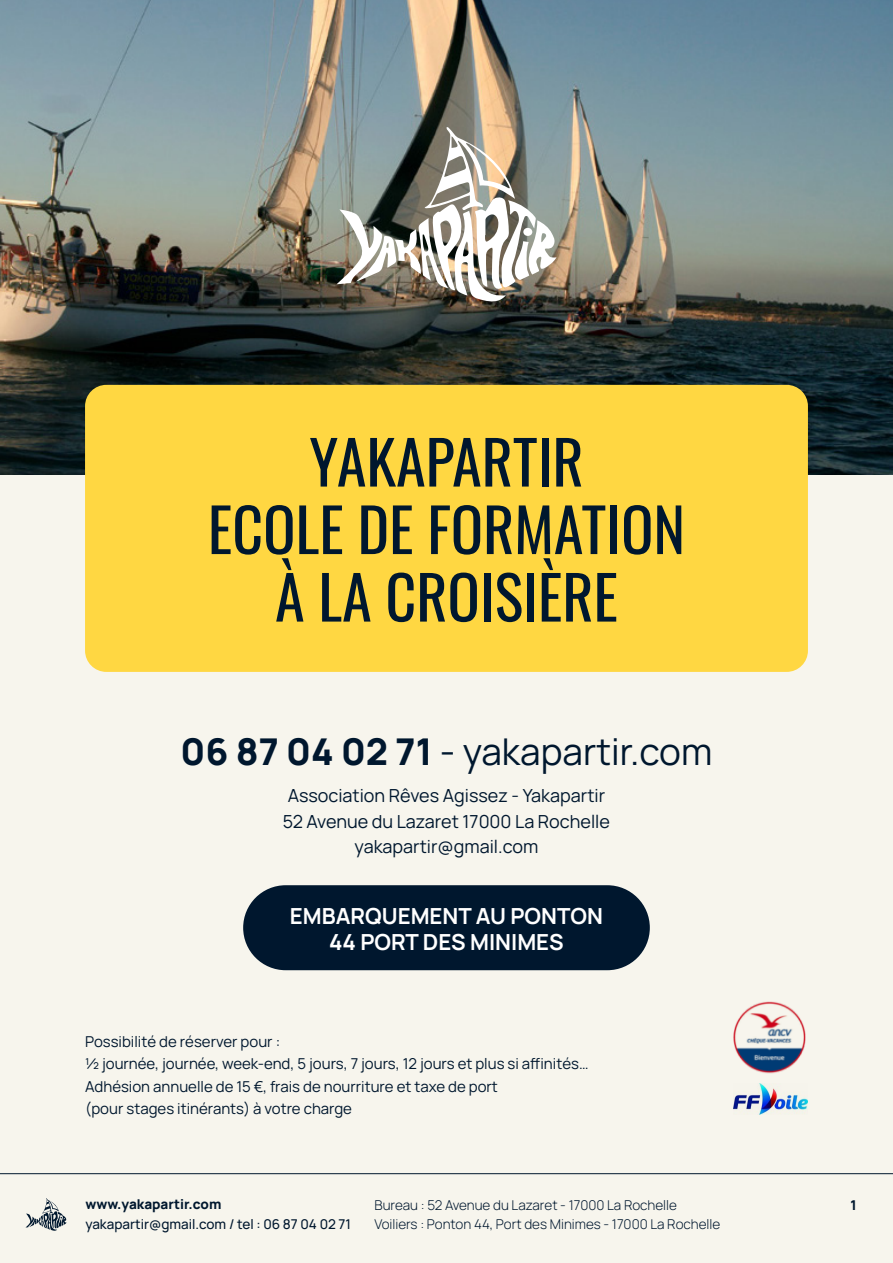
<style>
.page{position:relative;width:893px;height:1263px;background:#f7f5ed}
.page>*{position:absolute;margin:0;border:0;box-sizing:border-box;transform-origin:0 0}
.t1{font:60px "Oswald";color:#00172e}
.t2{font:36.9px "Manrope";color:#00172e}
.t3{font:700 22.2px "Manrope";color:#fff}
.t4{font:18px "Manrope";color:#00172e}
.t5{font:15px "Manrope";color:#00172e}
.t6{font:300 13.5px/19.5px "Manrope";color:#00172e}
.t7{font:500 13.5px "Manrope";color:#00172e}
.t8{font:800 13.5px "Manrope";color:#00172e}
.s1{font-weight:800}
</style>
<div class="page">
<svg style="left:0;top:1173px;width:893px;height:55px"></svg>
<svg style="left:26px;top:1198px;width:41px;height:33px"></svg>
<div style="left:243px;top:885px;width:407px;height:85px;background:#00172e;border-radius:42px"></div>
<img style="left:0;top:0;width:893px;height:474px">
<div style="left:85px;top:385px;width:723px;height:287px;background:#ffd742;border-radius:21px"></div>
<img style="left:336px;top:127px;width:220px;height:175px">
<div style="left:523px;top:228px;width:9px;height:8px;background:#fff;border-radius:50%"></div>
<img style="left:734px;top:1083px;width:74px;height:31px">
<img style="left:734px;top:1001px;width:72px;height:73px">
<p class="t1" style="left:309px;top:409px;width:276px">YAKAPARTIR</p>
<p class="t1" style="left:208px;top:476px;width:479px">ECOLE DE FORMATION</p>
<p class="t1" style="left:275px;top:544px;width:344px">À LA CROISIÈRE</p>
<p class="t2" style="left:180px;top:726px;width:533px"><span class="s1">06 87 04 02 71</span> - yakapartir.com</p>
<p class="t4" style="left:288px;top:783px;width:319px">Association Rêves Agissez - Yakapartir</p>
<p class="t4" style="left:283px;top:809px;width:329px">52 Avenue du Lazaret 17000 La Rochelle</p>
<p class="t4" style="left:355px;top:834px;width:185px">yakapartir@gmail.com</p>
<p class="t3" style="left:290px;top:900px;width:315px">EMBARQUEMENT AU PONTON</p>
<p class="t3" style="left:329px;top:927px;width:236px">44 PORT DES MINIMES</p>
<p class="t5" style="left:85px;top:1031px;width:197px">Possibilité de réserver pour :</p>
<p class="t5" style="left:85px;top:1053px;width:505px">½ journée, journée, week-end, 5 jours, 7 jours, 12 jours et plus si affinités…</p>
<p class="t5" style="left:85px;top:1076px;width:414px">Adhésion annuelle de 15 €, frais de nourriture et taxe de port</p>
<p class="t5" style="left:85px;top:1098px;width:268px">(pour stages itinérants) à votre charge</p>
<p class="t8" style="left:85px;top:1195px;width:137px">www.yakapartir.com</p>
<p class="t7" style="left:85px;top:1214px;width:267px">yakapartir@gmail.com / tel : 06 87 04 02 71</p>
<p class="t6" style="left:374px;top:1194px;width:347px">Bureau : 52 Avenue du Lazaret - 17000 La Rochelle<br>Voiliers : Ponton 44, Port des Minimes - 17000 La Rochelle</p>
<p class="t8" style="left:850px;top:1196px;width:8px">1</p>
</div>
